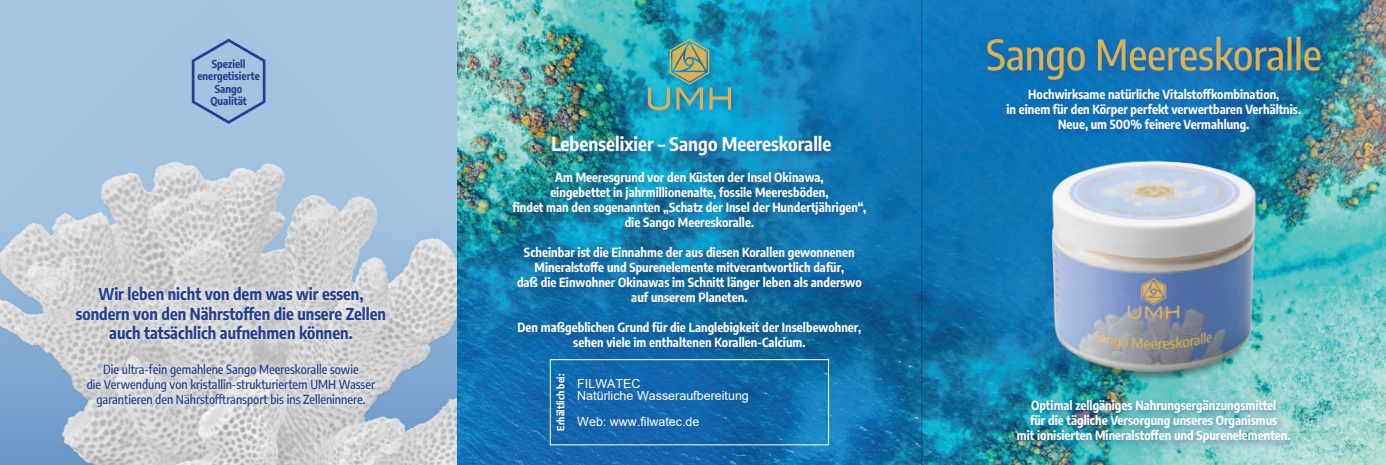
<style>
.page{position:relative;width:1386px;height:465px;background:#fff}
.page>*{position:absolute;margin:0;border:0;box-sizing:border-box;transform-origin:0 0}
.t1{font:700 18.75px "Encode Sans Condensed";letter-spacing:.005em;color:#fff}
.t2{font:700 16.25px/19.5px "Encode Sans Condensed";color:#253f8e;text-align:center}
.t3{font:700 12.5px/15px "Encode Sans Condensed";letter-spacing:.005em;color:#fff;text-align:center}
.t4{font:500 12.5px/15px "Encode Sans Condensed";color:#253f8e;text-align:center}
.t5{font:12.5px/12.5px "Arial";color:#fff}
.t6{font:700 10.88px/12.6px "Encode Sans Condensed";color:#253f8e;text-align:center}
.t7{font:700 10px "Encode Sans Condensed";letter-spacing:.005em;color:#fff}
</style>
<div class="page">
<img style="left:0;top:0;width:457px;height:464px">
<img style="left:457px;top:0;width:928px;height:464px">
<div style="left:1009px;top:395px;width:288px;height:57px;background:#253f8e;opacity:.55"></div>
<img style="left:929px;top:135px;width:456px;height:288px">
<div style="left:972px;top:25px;width:363px;height:73px;background:#253f8e;opacity:.55"></div>
<svg style="left:987px;top:37px;width:333px;height:43px;background:#44809b"></svg>
<div style="left:999px;top:84px;width:308px;height:59px;background:#253f8e;opacity:.55"></div>
<div style="left:505px;top:131px;width:368px;height:227px;background:#253f8e;opacity:.55"></div>
<div style="left:642px;top:34px;width:99px;height:86px;background:#253f8e;opacity:.55"></div>
<svg style="left:648px;top:39px;width:83px;height:71px;background:#49a4a6"></svg>
<div style="left:550px;top:359px;width:279px;height:85px;border:1px solid #fff"></div>
<hr style="left:921px;top:0;width:1px;height:464px;background:#253f8e">
<svg style="left:69px;top:280px;width:323px;height:132px;background:#d3d5d7"></svg>
<svg style="left:192px;top:39px;width:73px;height:85px;background:#96b5d8"></svg>
<p class="t6" style="left:197px;top:57px;width:64px">Speziell energetisierte<br>Sango<br>Qualität</p>
<h2 class="t2" style="left:76px;top:283px;width:312px">Wir leben nicht von dem was wir essen, sondern von den Nährstoffen die unsere Zellen auch tatsächlich aufnehmen können.</h2>
<p class="t4" style="left:87px;top:360px;width:290px">Die ultra-fein gemahlene Sango Meereskoralle sowie<br>die Verwendung von kristallin-strukturiertem UMH Wasser garantieren den Nährstofftransport bis ins Zelleninnere.</p>
<h1 class="t1" style="left:551px;top:131px;width:282px">Lebenselixier – Sango Meereskoralle</h1>
<p class="t3" style="left:512px;top:169px;width:355px">Am Meeresgrund vor den Küsten der Insel Okinawa,<br>eingebettet in jahrmillionenalte, fossile Meeresböden,<br>findet man den sogenannten „Schatz der Insel der Hundertjährigen“, die Sango Meereskoralle.</p>
<p class="t3" style="left:517px;top:244px;width:346px">Scheinbar ist die Einnahme der aus diesen Korallen gewonnenen Mineralstoffe und Spurenelemente mitverantwortlich dafür,<br>daß die Einwohner Okinawas im Schnitt länger leben als anderswo auf unserem Planeten.</p>
<p class="t3" style="left:517px;top:319px;width:345px">Den maßgeblichen Grund für die Langlebigkeit der Inselbewohner, sehen viele im enthaltenen Korallen-Calcium.</p>
<p class="t7" style="left:554px;top:430px;width:58px;rotate:-90deg">Erhältlich bei:</p>
<p class="t5" style="left:577px;top:377px;width:173px">FILWATEC<br>Natürliche Wasseraufbereitung</p>
<p class="t5" style="left:577px;top:414px;width:124px">Web: www.filwatec.de</p>
<p class="t3" style="left:1006px;top:86px;width:296px">Hochwirksame natürliche Vitalstoffkombination,<br>in einem für den Körper perfekt verwertbaren Verhältnis.<br>Neue, um 500% feinere Vermahlung.</p>
<p class="t3" style="left:1016px;top:396px;width:275px">Optimal zellgäniges Nahrungsergänzungsmittel<br>für die tägliche Versorgung unseres Organismus<br>mit ionisierten Mineralstoffen und Spurenelementen.</p>
</div>
